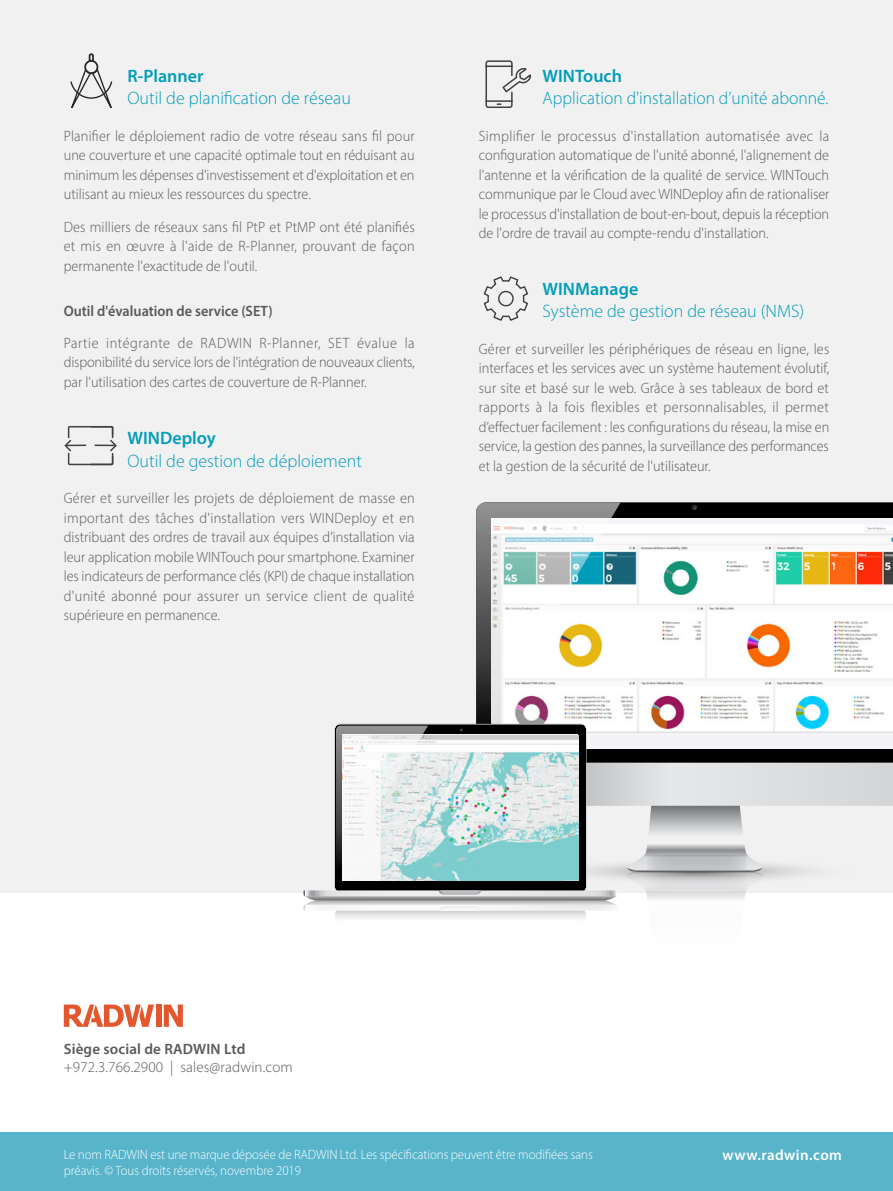
<style>
.page{position:relative;width:893px;height:1191px;background:#fff}
.page>*{position:absolute;margin:0;border:0;box-sizing:border-box;transform-origin:0 0}
.t1{font:300 18px "Myriad Pro";color:#009db9}
.t2{font:600 18px "Myriad Pro";color:#009db9}
.t3{font:300 15px/19.5px "Myriad Pro";color:#58595b;text-align:justify;scale:.95 1}
.t4{font:300 15px "Myriad Pro";color:#58595b}
.t5{font:600 15px "Myriad Pro";letter-spacing:.005em;color:#58595b;scale:.95 1}
.t6{font:600 15px "Myriad Pro";letter-spacing:.005em;color:#58595b}
.t7{font:600 15px "Myriad Pro";letter-spacing:.03em;color:#fff}
.t8{font:300 13.5px "Myriad Pro";letter-spacing:-.005em;color:#fff;scale:.95 1}
</style>
<div class="page">
<div style="left:0;top:0;width:893px;height:892px;background:#f1f1f2"></div>
<svg style="left:64px;top:426px;width:53px;height:40px"></svg>
<svg style="left:70px;top:53px;width:43px;height:55px"></svg>
<svg style="left:485px;top:60px;width:46px;height:48px"></svg>
<svg style="left:483px;top:276px;width:45px;height:45px"></svg>
<div style="left:0;top:1132px;width:893px;height:59px;background:#58b4cb"></div>
<div style="left:156px;top:1004px;width:5px;height:22px;background:#e4562e"></div>
<svg style="left:164px;top:1004px;width:19px;height:22px"></svg>
<svg style="left:64px;top:1004px;width:90px;height:22px"></svg>
<svg style="left:303px;top:502px;width:590px;height:417px"></svg>
<p class="t2" style="left:128px;top:64px;width:77px">R-Planner</p>
<p class="t1" style="left:128px;top:87px;width:225px">Outil de planification de réseau</p>
<p class="t3" style="left:64px;top:126px;width:371px">Planifier le déploiement radio de votre réseau sans fil pour une couverture et une capacité optimale tout en réduisant au minimum les dépenses d'investissement et d'exploitation et en utilisant au mieux les ressources du spectre.</p>
<p class="t3" style="left:64px;top:217px;width:371px">Des milliers de réseaux sans fil PtP et PtMP ont été planifiés et mis en œuvre à l'aide de R-Planner, prouvant de façon permanente l'exactitude de l'outil.</p>
<p class="t5" style="left:64px;top:301px;width:222px">Outil d'évaluation de service (SET)</p>
<p class="t3" style="left:64px;top:333px;width:371px">Partie intégrante de RADWIN R-Planner, SET évalue la disponibilité du service lors de l'intégration de nouveaux clients, par l'utilisation des cartes de couverture de R-Planner.</p>
<p class="t2" style="left:128px;top:426px;width:90px">WINDeploy</p>
<p class="t1" style="left:128px;top:450px;width:236px">Outil de gestion de déploiement</p>
<p class="t3" style="left:64px;top:488px;width:371px">Gérer et surveiller les projets de déploiement de masse en important des tâches d'installation vers WINDeploy et en distribuant des ordres de travail aux équipes d'installation via leur application mobile WINTouch pour smartphone. Examiner les indicateurs de performance clés (KPI) de chaque installation d'unité abonné pour assurer un service client de qualité supérieure en permanence.</p>
<p class="t2" style="left:543px;top:64px;width:81px">WINTouch</p>
<p class="t1" style="left:543px;top:87px;width:287px">Application d'installation d’unité abonné.</p>
<p class="t3" style="left:479px;top:126px;width:371px">Simplifier le processus d'installation automatisée avec la configuration automatique de l'unité abonné, l'alignement de l'antenne et la vérification de la qualité de service. WINTouch communique par le Cloud avec WINDeploy afin de rationaliser le processus d'installation de bout-en-bout, depuis la réception de l'ordre de travail au compte-rendu d'installation.</p>
<p class="t2" style="left:543px;top:277px;width:97px">WINManage</p>
<p class="t1" style="left:543px;top:300px;width:263px">Système de gestion de réseau (NMS)</p>
<p class="t3" style="left:479px;top:339px;width:371px">Gérer et surveiller les périphériques de réseau en ligne, les interfaces et les services avec un système hautement évolutif, sur site et basé sur le web. Grâce à ses tableaux de bord et rapports à la fois flexibles et personnalisables, il permet d’effectuer facilement : les configurations du réseau, la mise en service, la gestion des pannes, la surveillance des performances et la gestion de la sécurité de l'utilisateur.</p>
<p class="t6" style="left:64px;top:1039px;width:183px">Siège social de RADWIN Ltd</p>
<p class="t4" style="left:64px;top:1058px;width:231px">+972.3.766.2900 | sales@radwin.com</p>
<p class="t8" style="left:64px;top:1146px;width:558px">Le nom RADWIN est une marque déposée de RADWIN Ltd. Les spécifications peuvent être modifiées sans</p>
<p class="t7" style="left:722px;top:1145px;width:121px">www.radwin.com</p>
<p class="t8" style="left:64px;top:1162px;width:251px">préavis. © Tous droits réservés, novembre 2019</p>
</div>
